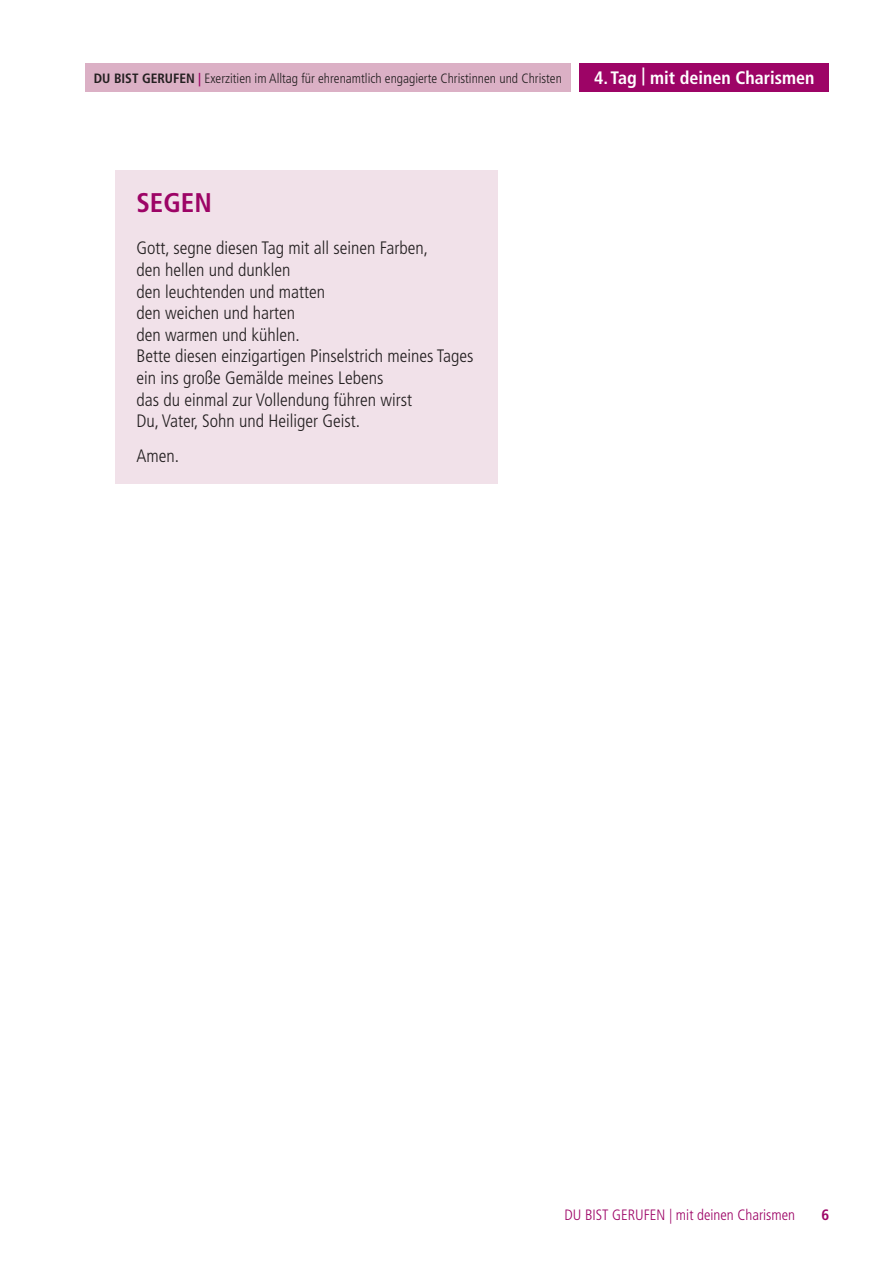
<style>
.page{position:relative;width:893px;height:1263px;background:#fff}
.page>*{position:absolute;margin:0;border:0;box-sizing:border-box;transform-origin:0 0}
.Headline{font:700 condensed 27px "Frutiger LT Std";color:#9d0466}
.Segen{font:300 condensed 18px/21.6px "Frutiger LT Std";color:#231f20}
.t1{font:700 condensed 18px "Frutiger LT Std";color:#fff}
.t2{font:300 condensed 15px "Frutiger LT Std";color:#9d0466}
.t3{font:700 condensed 15px "Frutiger LT Std";color:#9d0466}
.t4{font:300 condensed 13.5px "Frutiger LT Std";color:#231f20}
.s1{font-weight:700}
.s2{font-weight:700;color:#9d0466}
</style>
<div class="page">
<div style="left:579px;top:64px;width:250px;height:28px;background:#9d0466"></div>
<div style="left:85px;top:64px;width:486px;height:28px;background:#dbb0c5"></div>
<div style="left:115px;top:170px;width:383px;height:314px;background:#f1e1e9"></div>
<p class="t4" style="left:94px;top:71px;width:470px"><span class="s1">DU BIST GERUFEN</span> <span class="s2">|</span> Exerzitien im Alltag für ehrenamtlich engagierte Christinnen und Christen</p>
<p class="t1" style="left:594px;top:67px;width:222px">4. Tag | mit deinen Charismen</p>
<p class="Headline" style="left:136px;top:186px;width:77px">SEGEN</p>
<p class="Segen" style="left:136px;top:238px;width:339px">Gott, segne diesen Tag mit all seinen Farben,<br>den hellen und dunklen<br>den leuchtenden und matten<br>den weichen und harten<br>den warmen und kühlen.<br>Bette diesen einzigartigen Pinselstrich meines Tages ein ins große Gemälde meines Lebens<br>das du einmal zur Vollendung führen wirst<br>Du, Vater, Sohn und Heiliger Geist.</p>
<p class="Segen" style="left:136px;top:445px;width:44px">Amen.</p>
<p class="t2" style="left:564px;top:1207px;width:232px">DU BIST GERUFEN | mit deinen Charismen</p>
<p class="t3" style="left:821px;top:1206px;width:9px">6</p>
</div>
